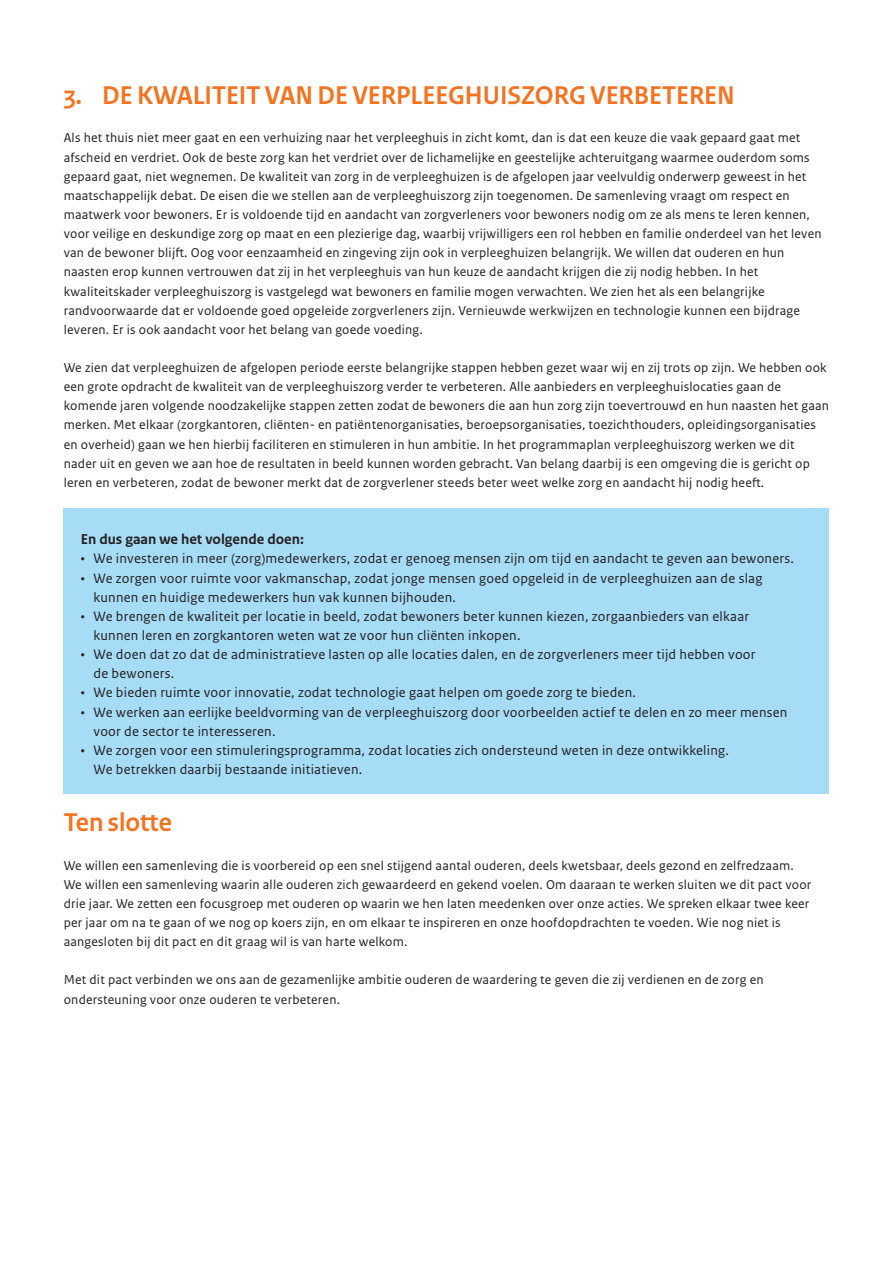
<style>
.page{position:relative;width:893px;height:1263px;background:#fff}
.page>*{position:absolute;margin:0;border:0;box-sizing:border-box;transform-origin:0 0}
.t1{font:700 27px "Rijksoverheid Sans Heading";color:#f47321}
.t2{font:700 15px "Rijksoverheid Sans Text";color:#231f20}
.t3{font:14.25px/19.2px "Rijksoverheid Sans Text";letter-spacing:.015em;color:#231f20}
.t4{font:13.5px/19.2px "Rijksoverheid Sans Text";letter-spacing:.015em;color:#231f20}
</style>
<div class="page">
<div style="left:64px;top:508px;width:765px;height:286px;background:#a6dcf6"></div>
<h1 class="t1" style="left:64px;top:80px;width:673px">3. DE KWALITEIT VAN DE VERPLEEGHUISZORG VERBETEREN</h1>
<p class="t4" style="left:64px;top:129px;width:759px">Als het thuis niet meer gaat en een verhuizing naar het verpleeghuis in zicht komt, dan is dat een keuze die vaak gepaard gaat met afscheid en verdriet. Ook de beste zorg kan het verdriet over de lichamelijke en geestelijke achteruitgang waarmee ouderdom soms gepaard gaat, niet wegnemen. De kwaliteit van zorg in de verpleeghuizen is de afgelopen jaar veelvuldig onderwerp geweest in het maatschappelijk debat. De eisen die we stellen aan de verpleeghuiszorg zijn toegenomen. De samenleving vraagt om respect en maatwerk voor bewoners. Er is voldoende tijd en aandacht van zorgverleners voor bewoners nodig om ze als mens te leren kennen, voor veilige en deskundige zorg op maat en een plezierige dag, waarbij vrijwilligers een rol hebben en familie onderdeel van het leven van de bewoner blijft. Oog voor eenzaamheid en zingeving zijn ook in verpleeghuizen belangrijk. We willen dat ouderen en hun naasten erop kunnen vertrouwen dat zij in het verpleeghuis van hun keuze de aandacht krijgen die zij nodig hebben. In het kwaliteitskader verpleeghuiszorg is vastgelegd wat bewoners en familie mogen verwachten. We zien het als een belangrijke randvoorwaarde dat er voldoende goed opgeleide zorgverleners zijn. Vernieuwde werkwijzen en technologie kunnen een bijdrage leveren. Er is ook aandacht voor het belang van goede voeding.</p>
<p class="t4" style="left:64px;top:358px;width:767px">We zien dat verpleeghuizen de afgelopen periode eerste belangrijke stappen hebben gezet waar wij en zij trots op zijn. We hebben ook een grote opdracht de kwaliteit van de verpleeghuiszorg verder te verbeteren. Alle aanbieders en verpleeghuislocaties gaan de komende jaren volgende noodzakelijke stappen zetten zodat de bewoners die aan hun zorg zijn toevertrouwd en hun naasten het gaan merken. Met elkaar (zorgkantoren, cliënten- en patiëntenorganisaties, beroepsorganisaties, toezichthouders, opleidingsorganisaties en overheid) gaan we hen hierbij faciliteren en stimuleren in hun ambitie. In het programmaplan verpleeghuiszorg werken we dit nader uit en geven we aan hoe de resultaten in beeld kunnen worden gebracht. Van belang daarbij is een omgeving die is gericht op leren en verbeteren, zodat de bewoner merkt dat de zorgverlener steeds beter weet welke zorg en aandacht hij nodig heeft.</p>
<p class="t2" style="left:81px;top:531px;width:225px">En dus gaan we het volgende doen:</p>
<p class="t3" style="left:81px;top:549px;width:715px">• We investeren in meer (zorg)medewerkers, zodat er genoeg mensen zijn om tijd en aandacht te geven aan bewoners.</p>
<p class="t3" style="left:94px;top:568px;width:670px;text-indent:-13px">• We zorgen voor ruimte voor vakmanschap, zodat jonge mensen goed opgeleid in de verpleeghuizen aan de slag kunnen en huidige medewerkers hun vak kunnen bijhouden.</p>
<p class="t3" style="left:94px;top:607px;width:657px;text-indent:-13px">• We brengen de kwaliteit per locatie in beeld, zodat bewoners beter kunnen kiezen, zorgaanbieders van elkaar kunnen leren en zorgkantoren weten wat ze voor hun cliënten inkopen.</p>
<p class="t3" style="left:94px;top:645px;width:663px;text-indent:-13px">• We doen dat zo dat de administratieve lasten op alle locaties dalen, en de zorgverleners meer tijd hebben voor de bewoners.</p>
<p class="t3" style="left:81px;top:683px;width:557px">• We bieden ruimte voor innovatie, zodat technologie gaat helpen om goede zorg te bieden.</p>
<p class="t3" style="left:94px;top:702px;width:695px;text-indent:-13px">• We werken aan eerlijke beeldvorming van de verpleeghuiszorg door voorbeelden actief te delen en zo meer mensen voor de sector te interesseren.</p>
<p class="t3" style="left:94px;top:741px;width:637px;text-indent:-13px">• We zorgen voor een stimuleringsprogramma, zodat locaties zich ondersteund weten in deze ontwikkeling.<br>We betrekken daarbij bestaande initiatieven.</p>
<h1 class="t1" style="left:64px;top:807px;width:110px">Ten slotte</h1>
<p class="t4" style="left:64px;top:856px;width:749px">We willen een samenleving die is voorbereid op een snel stijgend aantal ouderen, deels kwetsbaar, deels gezond en zelfredzaam.<br>We willen een samenleving waarin alle ouderen zich gewaardeerd en gekend voelen. Om daaraan te werken sluiten we dit pact voor drie jaar. We zetten een focusgroep met ouderen op waarin we hen laten meedenken over onze acties. We spreken elkaar twee keer per jaar om na te gaan of we nog op koers zijn, en om elkaar te inspireren en onze hoofdopdrachten te voeden. Wie nog niet is aangesloten bij dit pact en dit graag wil is van harte welkom.</p>
<p class="t4" style="left:64px;top:971px;width:701px">Met dit pact verbinden we ons aan de gezamenlijke ambitie ouderen de waardering te geven die zij verdienen en de zorg en ondersteuning voor onze ouderen te verbeteren.</p>
</div>
